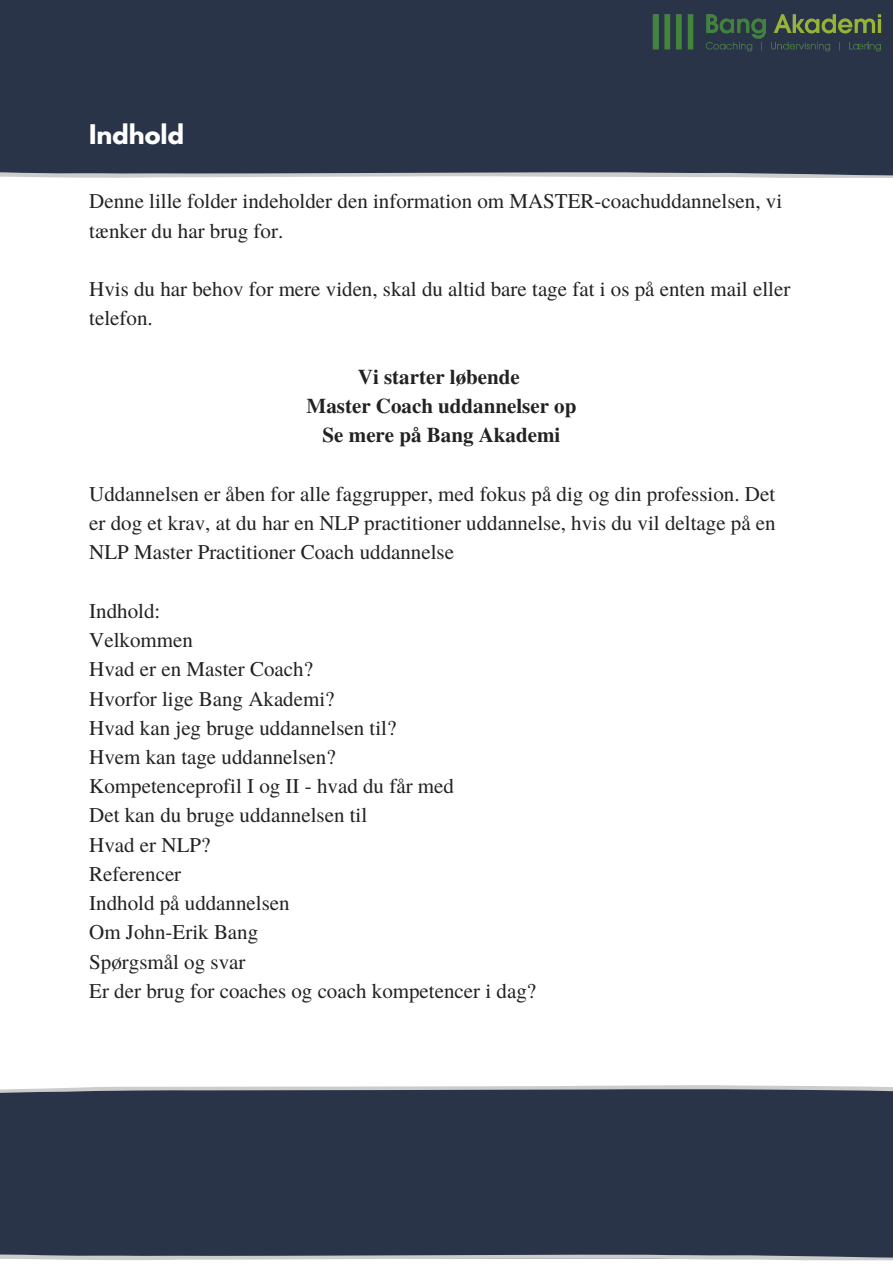
<style>
.page{position:relative;width:893px;height:1264px;background:#fff}
.page>*{position:absolute;margin:0;border:0;box-sizing:border-box;transform-origin:0 0}
.t1{font:700 24px "League Spartan";color:#fff}
.t2{font:21px/29.2px "Te X Gyre Termes";color:#222}
.t3{font:700 21px/29.2px "Te X Gyre Termes";color:#222;text-align:center}
</style>
<div class="page">
<div style="left:0;top:0;width:892px;height:178px;background:#2a3448"></div>
<img style="left:652px;top:14px;width:230px;height:38px">
<div style="left:0;top:1085px;width:892px;height:175px;background:#2a3448"></div>
<p class="t1" style="left:89px;top:122px;width:96px">Indhold</p>
<p class="t2" style="left:89px;top:186px;width:694px">Denne lille folder indeholder den information om MASTER-coachuddannelsen, vi tænker du har brug for.</p>
<p class="t2" style="left:89px;top:273px;width:702px">Hvis du har behov for mere viden, skal du altid bare tage fat i os på enten mail eller telefon.</p>
<p class="t3" style="left:306px;top:361px;width:271px">Vi starter løbende<br>Master Coach uddannelser op<br>Se mere på Bang Akademi</p>
<p class="t2" style="left:89px;top:478px;width:688px;text-align:justify">Uddannelsen er åben for alle faggrupper, med fokus på dig og din profession. Det er dog et krav, at du har en NLP practitioner uddannelse, hvis du vil deltage på en NLP Master Practitioner Coach uddannelse</p>
<p class="t2" style="left:89px;top:595px;width:448px">Indhold:<br>Velkommen<br>Hvad er en Master Coach?<br>Hvorfor lige Bang Akademi?<br>Hvad kan jeg bruge uddannelsen til?<br>Hvem kan tage uddannelsen?<br>Kompetenceprofil I og II - hvad du får med<br>Det kan du bruge uddannelsen til<br>Hvad er NLP?<br>Referencer<br>Indhold på uddannelsen<br>Om John-Erik Bang<br>Spørgsmål og svar<br>Er der brug for coaches og coach kompetencer i dag?</p>
</div>
